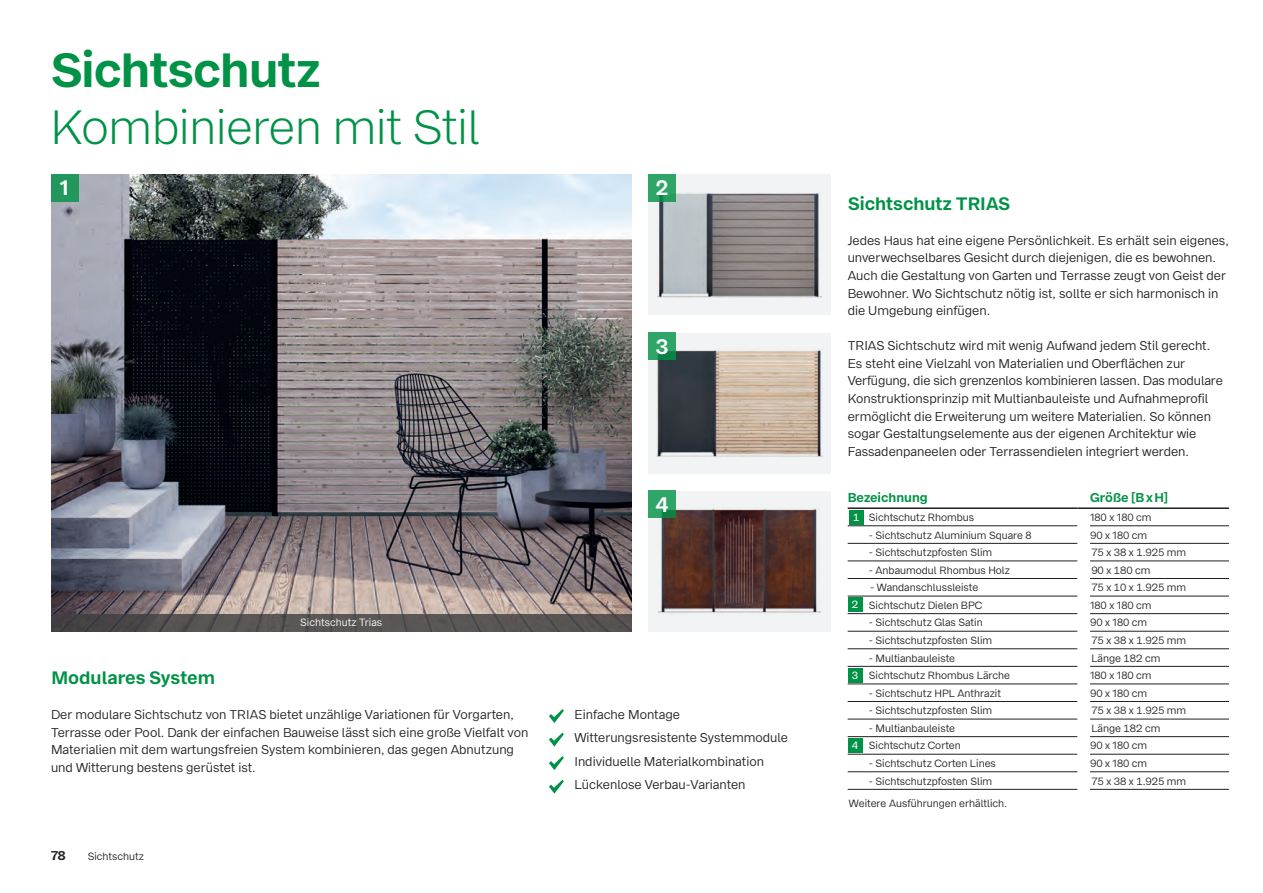
<style>
.page{position:relative;width:1263px;height:893px;background:#fff}
.page>*{position:absolute;margin:0;border:0;box-sizing:border-box;transform-origin:0 0}
.t1{font:300 48px "Bay Wa Sans";letter-spacing:-.015em;color:#009246}
.t2{font:700 48px "Bay Wa Sans";letter-spacing:-.015em;color:#009246}
.t3{font:700 21px "Bay Wa Sans";color:#fff}
.t4{font:700 18px "Bay Wa Sans";color:#009246}
.t5{font:12.75px/17.5px "Bay Wa Sans";color:#231f20}
.t6{font:700 12.75px "Bay Wa Sans";color:#009246}
.t7{font:700 12.75px "Bay Wa Sans";color:#231f20}
.t8{font:10.5px "Bay Wa Sans";color:#231f20}
.t9{font:10.5px "Bay Wa Sans";color:#fff}
.s1{font-weight:500;color:#fff}
</style>
<div class="page">
<svg style="left:549px;top:709px;width:15px;height:14px"></svg>
<svg style="left:549px;top:733px;width:15px;height:14px"></svg>
<svg style="left:549px;top:756px;width:15px;height:14px"></svg>
<svg style="left:549px;top:780px;width:15px;height:14px"></svg>
<img style="left:51px;top:175px;width:580px;height:439px">
<div style="left:648px;top:175px;width:183px;height:140px;background:#f2f3f4"></div>
<img style="left:657px;top:192px;width:165px;height:105px">
<div style="left:648px;top:333px;width:183px;height:140px;background:#f2f3f4"></div>
<img style="left:657px;top:349px;width:165px;height:108px">
<div style="left:648px;top:491px;width:183px;height:140px;background:#f2f3f4"></div>
<img style="left:658px;top:508px;width:162px;height:106px">
<svg style="left:51px;top:614px;width:580px;height:17px;background:#545050"></svg>
<svg style="left:848px;top:525px;width:21px;height:1px"></svg>
<hr style="left:869px;top:525px;width:208px;height:1px;background:#231f20">
<hr style="left:1090px;top:525px;width:139px;height:1px;background:#231f20">
<svg style="left:848px;top:543px;width:21px;height:1px"></svg>
<hr style="left:869px;top:543px;width:208px;height:1px;background:#231f20">
<hr style="left:1090px;top:543px;width:139px;height:1px;background:#231f20">
<svg style="left:848px;top:561px;width:21px;height:1px"></svg>
<hr style="left:869px;top:561px;width:208px;height:1px;background:#231f20">
<hr style="left:1090px;top:561px;width:139px;height:1px;background:#231f20">
<svg style="left:848px;top:578px;width:21px;height:1px"></svg>
<hr style="left:869px;top:578px;width:208px;height:1px;background:#231f20">
<hr style="left:1090px;top:578px;width:139px;height:1px;background:#231f20">
<svg style="left:848px;top:596px;width:21px;height:1px"></svg>
<hr style="left:869px;top:596px;width:208px;height:1px;background:#231f20">
<hr style="left:1090px;top:596px;width:139px;height:1px;background:#231f20">
<svg style="left:848px;top:613px;width:21px;height:1px"></svg>
<hr style="left:869px;top:613px;width:208px;height:1px;background:#231f20">
<hr style="left:1090px;top:613px;width:139px;height:1px;background:#231f20">
<svg style="left:848px;top:631px;width:21px;height:1px"></svg>
<hr style="left:869px;top:631px;width:208px;height:1px;background:#231f20">
<hr style="left:1090px;top:631px;width:139px;height:1px;background:#231f20">
<svg style="left:848px;top:648px;width:21px;height:1px"></svg>
<hr style="left:869px;top:648px;width:208px;height:1px;background:#231f20">
<hr style="left:1090px;top:648px;width:139px;height:1px;background:#231f20">
<svg style="left:848px;top:666px;width:21px;height:1px"></svg>
<hr style="left:869px;top:666px;width:208px;height:1px;background:#231f20">
<hr style="left:1090px;top:666px;width:139px;height:1px;background:#231f20">
<svg style="left:848px;top:684px;width:21px;height:1px"></svg>
<hr style="left:869px;top:684px;width:208px;height:1px;background:#231f20">
<hr style="left:1090px;top:684px;width:139px;height:1px;background:#231f20">
<svg style="left:848px;top:701px;width:21px;height:1px"></svg>
<hr style="left:869px;top:701px;width:208px;height:1px;background:#231f20">
<hr style="left:1090px;top:701px;width:139px;height:1px;background:#231f20">
<svg style="left:848px;top:719px;width:21px;height:1px"></svg>
<hr style="left:869px;top:719px;width:208px;height:1px;background:#231f20">
<hr style="left:1090px;top:719px;width:139px;height:1px;background:#231f20">
<svg style="left:848px;top:736px;width:21px;height:1px"></svg>
<hr style="left:869px;top:736px;width:208px;height:1px;background:#231f20">
<hr style="left:1090px;top:736px;width:139px;height:1px;background:#231f20">
<svg style="left:848px;top:754px;width:21px;height:1px"></svg>
<hr style="left:869px;top:754px;width:208px;height:1px;background:#231f20">
<hr style="left:1090px;top:754px;width:139px;height:1px;background:#231f20">
<svg style="left:848px;top:771px;width:21px;height:1px"></svg>
<hr style="left:869px;top:771px;width:208px;height:1px;background:#231f20">
<hr style="left:1090px;top:771px;width:139px;height:1px;background:#231f20">
<svg style="left:848px;top:789px;width:21px;height:1px"></svg>
<hr style="left:869px;top:789px;width:208px;height:1px;background:#231f20">
<hr style="left:1090px;top:789px;width:139px;height:1px;background:#231f20">
<hr style="left:848px;top:507px;width:21px;height:2px;background:#231f20">
<hr style="left:869px;top:507px;width:208px;height:2px;background:#231f20">
<svg style="left:1077px;top:507px;width:13px;height:2px"></svg>
<hr style="left:1090px;top:507px;width:139px;height:2px;background:#231f20">
<div style="left:849px;top:510px;width:15px;height:15px;background:#009246"></div>
<div style="left:848px;top:597px;width:14px;height:15px;background:#009246"></div>
<div style="left:848px;top:668px;width:14px;height:15px;background:#009246"></div>
<div style="left:848px;top:738px;width:14px;height:15px;background:#009246"></div>
<div style="left:648px;top:175px;width:27px;height:27px;background:#30a568"></div>
<div style="left:51px;top:175px;width:27px;height:27px;background:#22975c"></div>
<svg style="left:648px;top:333px;width:27px;height:27px"></svg>
<svg style="left:648px;top:491px;width:27px;height:27px"></svg>
<h1 class="t2" style="left:52px;top:40px;width:271px">Sichtschutz</h1>
<h1 class="t1" style="left:50px;top:99px;width:431px">Kombinieren mit Stil</h1>
<h2 class="t3" style="left:60px;top:175px;width:11px">1</h2>
<h2 class="t3" style="left:656px;top:175px;width:14px">2</h2>
<h2 class="t3" style="left:656px;top:333px;width:14px">3</h2>
<h3 class="t4" style="left:51px;top:666px;width:165px">Modulares System</h3>
<p class="t9" style="left:300px;top:616px;width:83px">Sichtschutz Trias</p>
<h2 class="t3" style="left:656px;top:491px;width:14px">4</h2>
<p class="t5" style="left:51px;top:706px;width:479px">Der modulare Sichtschutz von TRIAS bietet unzählige Variationen für Vorgarten, Terrasse oder Pool. Dank der einfachen Bauweise lässt sich eine große Vielfalt von Materialien mit dem wartungsfreien System kombinieren, das gegen Abnutzung und Witterung bestens gerüstet ist.</p>
<p class="t5" style="left:574px;top:703px;width:215px;line-height:23.5px">Einfache Montage<br>Witterungsresistente Systemmodule<br>Individuelle Materialkombination<br>Lückenlose Verbau-Varianten</p>
<p class="t7" style="left:51px;top:847px;width:16px">78</p>
<p class="t8" style="left:88px;top:850px;width:58px">Sichtschutz</p>
<h3 class="t4" style="left:848px;top:192px;width:163px">Sichtschutz TRIAS</h3>
<p class="t5" style="left:848px;top:232px;width:383px">Jedes Haus hat eine eigene Persönlichkeit. Es erhält sein eigenes, unverwechselbares Gesicht durch diejenigen, die es bewohnen.<br>Auch die Gestaltung von Garten und Terrasse zeugt von Geist der Bewohner. Wo Sichtschutz nötig ist, sollte er sich harmonisch in die Umgebung einfügen.</p>
<p class="t5" style="left:848px;top:337px;width:377px">TRIAS Sichtschutz wird mit wenig Aufwand jedem Stil gerecht.<br>Es steht eine Vielzahl von Materialien und Oberflächen zur<br>Ver fügung, die sich grenzenlos kombinieren lassen. Das modulare Konstruk tionsprinzip mit Multianbauleiste und Aufnahmeprofil ermöglicht die Erweiterung um weitere Materialien. So können sogar Gestaltungselemente aus der eigenen Architektur wie Fassadenpaneelen oder Terrassendielen integriert werden.</p>
<p class="t6" style="left:848px;top:489px;width:82px">Bezeichnung</p>
<p class="t6" style="left:1090px;top:489px;width:80px">Größe [B x H]</p>
<p class="t8" style="left:853px;top:511px;width:122px"><span class="s1">1</span> Sichtschutz Rhombus</p>
<p class="t8" style="left:1090px;top:511px;width:63px">180 x 180 cm</p>
<p class="t8" style="left:869px;top:529px;width:164px">- Sichtschutz Aluminium Square 8</p>
<p class="t8" style="left:1090px;top:529px;width:59px">90 x 180 cm</p>
<p class="t8" style="left:869px;top:546px;width:125px">- Sichtschutzpfosten Slim</p>
<p class="t8" style="left:1091px;top:546px;width:96px">75 x 38 x 1.925 mm</p>
<p class="t8" style="left:869px;top:564px;width:143px">- Anbaumodul Rhombus Holz</p>
<p class="t8" style="left:1091px;top:564px;width:61px">90 x 180 cm</p>
<p class="t8" style="left:870px;top:581px;width:110px">- Wandanschlussleiste</p>
<p class="t8" style="left:1091px;top:581px;width:96px">75 x 10 x 1.925 mm</p>
<p class="t8" style="left:852px;top:599px;width:132px"><span class="s1">2</span> Sichtschutz Dielen BPC</p>
<p class="t8" style="left:1090px;top:599px;width:63px">180 x 180 cm</p>
<p class="t8" style="left:869px;top:616px;width:115px">- Sichtschutz Glas Satin</p>
<p class="t8" style="left:1090px;top:616px;width:59px">90 x 180 cm</p>
<p class="t8" style="left:869px;top:634px;width:125px">- Sichtschutzpfosten Slim</p>
<p class="t8" style="left:1091px;top:634px;width:96px">75 x 38 x 1.925 mm</p>
<p class="t8" style="left:869px;top:652px;width:88px">- Multianbauleiste</p>
<p class="t8" style="left:1091px;top:652px;width:70px">Länge 182 cm</p>
<p class="t8" style="left:852px;top:669px;width:160px"><span class="s1">3</span> Sichtschutz Rhombus Lärche</p>
<p class="t8" style="left:1090px;top:669px;width:63px">180 x 180 cm</p>
<p class="t8" style="left:869px;top:687px;width:134px">- Sichtschutz HPL Anthrazit</p>
<p class="t8" style="left:1090px;top:687px;width:59px">90 x 180 cm</p>
<p class="t8" style="left:869px;top:704px;width:125px">- Sichtschutzpfosten Slim</p>
<p class="t8" style="left:1091px;top:704px;width:96px">75 x 38 x 1.925 mm</p>
<p class="t8" style="left:869px;top:722px;width:88px">- Multianbauleiste</p>
<p class="t8" style="left:1091px;top:722px;width:70px">Länge 182 cm</p>
<p class="t8" style="left:852px;top:739px;width:110px"><span class="s1">4</span> Sichtschutz Corten</p>
<p class="t8" style="left:1090px;top:739px;width:59px">90 x 180 cm</p>
<p class="t8" style="left:869px;top:757px;width:128px">- Sichtschutz Corten Lines</p>
<p class="t8" style="left:1090px;top:757px;width:59px">90 x 180 cm</p>
<p class="t8" style="left:869px;top:775px;width:125px">- Sichtschutzpfosten Slim</p>
<p class="t8" style="left:1091px;top:775px;width:96px">75 x 38 x 1.925 mm</p>
<p class="t8" style="left:849px;top:797px;width:160px">Weitere Ausführungen erhältlich.</p>
</div>
